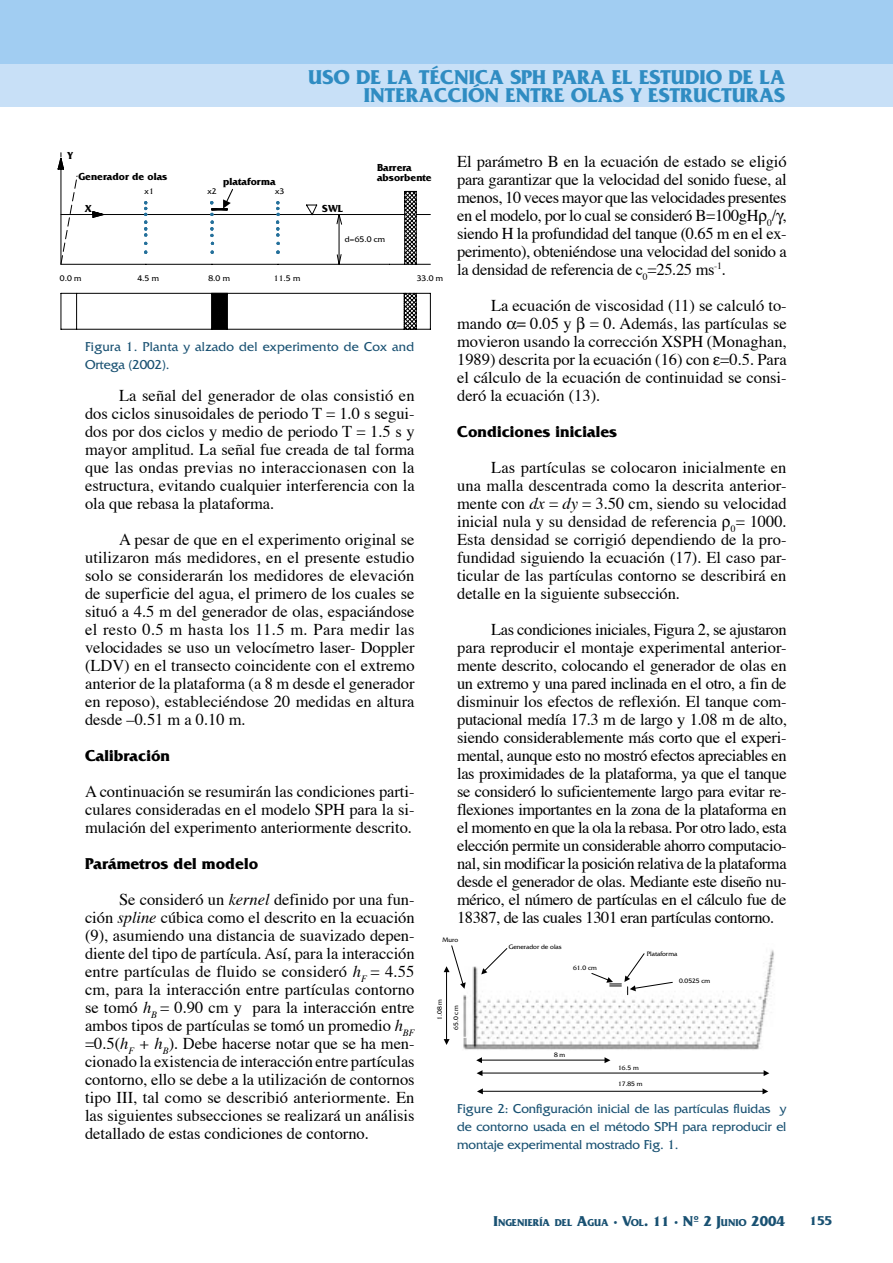
<style>
.page{position:relative;width:893px;height:1263px;background:#fff}
.page>*{position:absolute;margin:0;border:0;box-sizing:border-box;transform-origin:0 0}
.t1{font:700 21px/18px "Friz Quadrata";color:#2f8cc2;text-align:right}
.t2{font:16.5px/18px "Times";color:#000;text-align:justify}
.t3{font:700 16.5px "Friz Quadrata";color:#000}
.t4{font:13.5px/18px "Friz Quadrata";letter-spacing:-.005em;color:#195172;text-align:justify}
.t5{font:13.5px/18px "Friz Quadrata";letter-spacing:.015em;color:#195172}
.t6{font:700 13.5px "Friz Quadrata";color:#195172}
.t7{font:700 10.65px/9.8px "Friz Quadrata";color:#000}
.t8{font:700 10.5px "Friz Quadrata";color:#195172}
.t9{font:8.55px "Friz Quadrata";color:#000}
.t10{font:6.75px "Friz Quadrata";color:#000}
.s1{font-style:italic}
.s2{font-size:15px}
</style>
<div class="page">
<div style="left:0;top:0;width:893px;height:106px;background:#c8e0f7"></div>
<div style="left:0;top:0;width:893px;height:64px;background:#a1cdf2"></div>
<svg style="left:60px;top:214px;width:371px;height:116px"></svg>
<svg style="left:211px;top:291px;width:17px;height:39px"></svg>
<svg style="left:57px;top:152px;width:360px;height:113px"></svg>
<img style="left:443px;top:948px;width:331px;height:102px">
<hr style="left:481px;top:1060px;width:124px;height:1px;background:#000">
<svg style="left:476px;top:1057px;width:6px;height:6px"></svg>
<svg style="left:604px;top:1057px;width:6px;height:6px"></svg>
<hr style="left:482px;top:1073px;width:282px;height:1px;background:#000">
<svg style="left:477px;top:1070px;width:5px;height:6px"></svg>
<svg style="left:764px;top:1070px;width:5px;height:6px"></svg>
<hr style="left:482px;top:1091px;width:281px;height:1px;background:#000">
<svg style="left:477px;top:1088px;width:6px;height:6px"></svg>
<svg style="left:762px;top:1088px;width:6px;height:6px"></svg>
<div style="left:445px;top:993px;width:22px;height:45px;border:1px solid #fff"></div>
<hr style="left:446px;top:971px;width:1px;height:68px;background:#000">
<svg style="left:444px;top:1039px;width:6px;height:6px"></svg>
<svg style="left:444px;top:945px;width:22px;height:44px"></svg>
<svg style="left:481px;top:948px;width:26px;height:26px"></svg>
<svg style="left:591px;top:953px;width:82px;height:42px"></svg>
<p class="t1" style="left:308px;top:68px;width:478px">USO DE LA TÉCNICA SPH PARA EL ESTUDIO DE LA<br>INTERACCIÓN ENTRE OLAS Y ESTRUCTURAS</p>
<p class="t7" style="left:67px;top:151px;width:7px">Y</p>
<p class="t2" style="left:457px;top:153px;width:331px">El parámetro B en la ecuación de estado se eligió para garantizar que la velocidad del sonido fuese, al menos, 10 veces mayor que las velocidades presentes en el modelo, por lo cual se consideró B=100gH <sub>0</sub>/ , siendo H la profundidad del tanque (0.65 m en el ex&shy;perimento), obteniéndose una velocidad del sonido a la densidad de referencia de c<sub>0</sub>=25.25 ms<sup>-1</sup>.</p>
<p class="t2" style="left:457px;top:297px;width:331px;text-indent:34px">La ecuación de viscosidad (11) se calculó to&shy;mando</p>
<p class="t7" style="left:377px;top:163px;width:56px">Barrera absorbente</p>
<p class="t7" style="left:79px;top:172px;width:90px">Generador de olas</p>
<p class="t7" style="left:223px;top:176px;width:54px">plataforma</p>
<p class="t9" style="left:145px;top:186px;width:11px">x1</p>
<p class="t9" style="left:207px;top:186px;width:11px">x2</p>
<p class="t9" style="left:275px;top:186px;width:11px">x3</p>
<p class="t7" style="left:322px;top:204px;width:23px">SWL</p>
<p class="t7" style="left:85px;top:204px;width:9px">X</p>
<p class="t9" style="left:345px;top:234px;width:42px">d=65.0 cm</p>
<p class="t9" style="left:60px;top:274px;width:23px">0.0 m</p>
<p class="t9" style="left:137px;top:274px;width:23px">4.5 m</p>
<p class="t9" style="left:208px;top:274px;width:23px">8.0 m</p>
<p class="t9" style="left:274px;top:274px;width:28px">11.5 m</p>
<p class="t9" style="left:417px;top:274px;width:28px">33.0 m</p>
<p class="t2" style="left:457px;top:315px;width:331px;text-indent:73px">0.05 y = 0. Además, las partículas se movieron usando la corrección XSPH (Monaghan, 1989) descrita por la ecuación (16) con =0.5. Para el cálculo de la ecuación de continuidad se consi&shy;deró la ecuación (13).</p>
<p class="t3" style="left:457px;top:422px;width:162px">Condiciones iniciales</p>
<p class="t2" style="left:457px;top:459px;width:331px;text-indent:34px">Las partículas se colocaron inicialmente en una malla descentrada como la descrita anterior&shy;mente con <span class="s1">dx</span> = <span class="s1">dy</span> = 3.50 cm, siendo su velocidad inicial nula y su densidad de referencia <sub>0</sub>= 1000.<br>Esta densidad se corrigió dependiendo de la pro&shy;fundidad siguiendo la ecuación (17). El caso par&shy;ticular de las partículas contorno se describirá en detalle en la siguiente subsección.</p>
<p class="t2" style="left:457px;top:621px;width:331px;text-indent:34px">Las condiciones iniciales, Figura 2, se ajustaron para reproducir el montaje experimental anterior&shy;mente descrito, colocando el generador de olas en un extremo y una pared inclinada en el otro, a fin de disminuir los efectos de reflexión. El tanque com&shy;putacional medía 17.3 m de largo y 1.08 m de alto, siendo considerablemente más corto que el experi&shy;mental, aunque esto no mostró efectos apreciables en las proximidades de la plataforma, ya que el tanque se consideró lo suficientemente largo para evitar re&shy;flexiones importantes en la zona de la plataforma en el momento en que la ola la rebasa. Por otro lado, esta elección permite un considerable ahorro computacio&shy;nal, sin modificar la posición relativa de la plataforma desde el generador de olas. Mediante este diseño nu&shy;mérico, el número de partículas en el cálculo fue de 18387, de las cuales 1301 eran partículas contorno.</p>
<p class="t5" style="left:85px;top:337px;width:331px">Figura 1. Planta y alzado del experimento de Cox and<br>Ortega (2002).</p>
<p class="t2" style="left:85px;top:387px;width:331px;text-indent:34px">La señal del generador de olas consistió en dos ciclos sinusoidales de periodo T = 1.0 s segui&shy;dos por dos ciclos y medio de periodo T = 1.5 s y mayor amplitud. La señal fue creada de tal forma que las ondas previas no interaccionasen con la estructura, evitando cualquier interferencia con la ola que rebasa la plataforma.</p>
<p class="t2" style="left:85px;top:531px;width:331px;text-indent:34px">A pesar de que en el experimento original se utilizaron más medidores, en el presente estudio solo se considerarán los medidores de elevación de superficie del agua, el primero de los cuales se situó a 4.5 m del generador de olas, espaciándose el resto 0.5 m hasta los 11.5 m. Para medir las velocidades se uso un velocímetro laser- Doppler (LDV) en el transecto coincidente con el extremo anterior de la plataforma (a 8 m desde el generador en reposo), estableciéndose 20 medidas en altura desde –0.51 m a 0.10 m.</p>
<p class="t3" style="left:85px;top:746px;width:87px">Calibración</p>
<p class="t2" style="left:85px;top:783px;width:331px">A continuación se resumirán las condiciones parti&shy;culares consideradas en el modelo SPH para la si&shy;mulación del experimento anteriormente descrito.</p>
<p class="t3" style="left:85px;top:854px;width:175px">Parámetros del modelo</p>
<p class="t2" style="left:85px;top:891px;width:331px;text-indent:34px">Se consideró un <span class="s1">kernel</span> definido por una fun&shy;ción <span class="s1">spline</span> cúbica como el descrito en la ecuación (9), asumiendo una distancia de suavizado depen&shy;diente del tipo de partícula. Así, para la interacción entre partículas de fluido se consideró <span class="s1">h</span><sub>F</sub> = 4.55 cm, para la interacción entre partículas contorno se tomó <span class="s1">h</span><sub>B</sub> = 0.90 cm y para la interacción entre ambos tipos de partículas se tomó un promedio <span class="s1">h</span><sub>BF </sub>=0.5(<span class="s1">h</span><sub>F</sub> <span class="s1">+ h</span><sub>B</sub>). Debe hacerse notar que se ha men&shy;cionado la existencia de interacción entre partículas contorno, ello se debe a la utilización de contornos tipo III, tal como se describió anteriormente. En las siguientes subsecciones se realizará un análisis detallado de estas condiciones de contorno.</p>
<p class="t10" style="left:442px;top:936px;width:17px">Muro</p>
<p class="t10" style="left:509px;top:943px;width:54px">Generador de olas</p>
<p class="t10" style="left:647px;top:950px;width:32px">Plataforma</p>
<p class="t10" style="left:573px;top:964px;width:25px">61.0 cm</p>
<p class="t10" style="left:679px;top:977px;width:33px">0.0525 cm</p>
<p class="t10" style="left:436px;top:1020px;width:22px;rotate:-90deg">1.08 m</p>
<p class="t10" style="left:452px;top:1029px;width:25px;rotate:-90deg">65.0 cm</p>
<p class="t10" style="left:554px;top:1051px;width:13px">8 m</p>
<p class="t10" style="left:618px;top:1064px;width:22px">16.5 m</p>
<p class="t10" style="left:618px;top:1080px;width:26px">17.85 m</p>
<p class="t4" style="left:457px;top:1099px;width:331px">Figure 2: Configuración inicial de las partículas fluidas y de contorno usada en el método SPH para reproducir el montaje experimental mostrado Fig. 1.</p>
<p class="t8" style="left:494px;top:1216px;width:293px"><span class="s2">I</span>NGENIERÍA DEL <span class="s2">A</span>GUA <span class="s2">· V</span>OL<span class="s2">. 11 · Nº 2 J</span>UNIO <span class="s2">2004</span></p>
<p class="t6" style="left:809px;top:1213px;width:24px">155</p>
</div>
